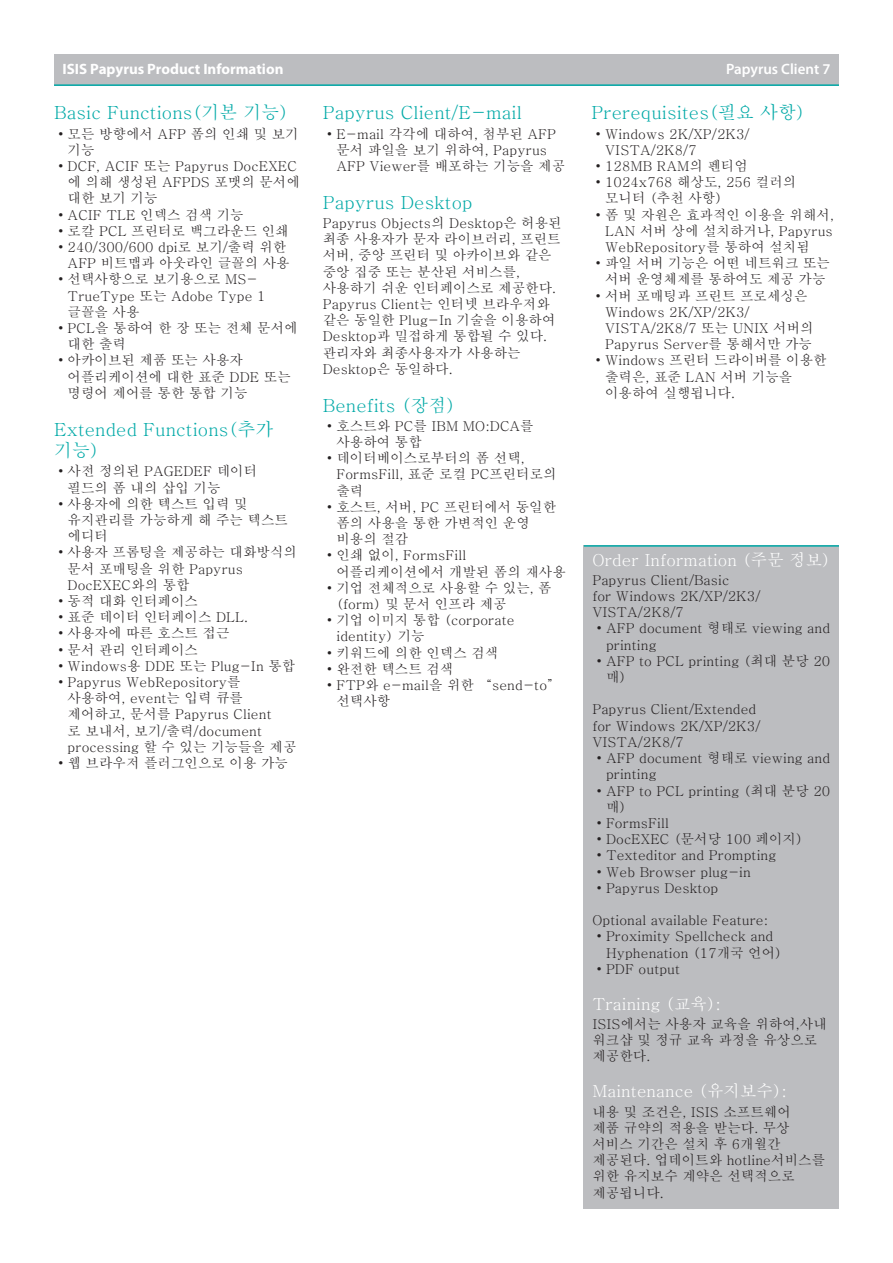
<style>
.page{position:relative;width:893px;height:1263px;background:#fff}
.page>*{position:absolute;margin:0;border:0;box-sizing:border-box;transform-origin:0 0}
.Paragraph_header_K{font:500 18px/21.6px "Adobe Myungjo Std";color:#00a9a7}
.Order_Info_header_K{font:500 16.5px "Adobe Myungjo Std";color:#fff}
.t1{font:700 15px "Myriad Pro";color:#fff}
.p2_Headline{font:600 15px "Myriad Pro";color:#fff}
.Paragraph_bullet_lis{font:500 13.5px/16.2px "Adobe Myungjo Std";color:#231f20}
.Paragraph_text_K{font:500 13.5px/16.2px "Adobe Myungjo Std";color:#231f20}
</style>
<div class="page">
<div style="left:54px;top:54px;width:785px;height:32px;background:#bcbdc0"></div>
<hr style="left:54px;top:84px;width:785px;height:2px;background:#00a9a7">
<div style="left:584px;top:545px;width:255px;height:664px;background:#bcbdc0"></div>
<hr style="left:584px;top:545px;width:255px;height:2px;background:#00a9a7">
<p class="t1" style="left:63px;top:60px;width:222px">ISIS Papyrus Product Information</p>
<p class="Paragraph_header_K" style="left:54px;top:102px;width:236px">Basic Functions(기본 기능)</p>
<p class="Paragraph_bullet_lis" style="left:68px;top:126px;width:233px;text-indent:-14px">•모든 방향에서 AFP 폼의 인쇄 및 보기 기능</p>
<p class="Paragraph_bullet_lis" style="left:68px;top:158px;width:234px;text-indent:-14px">•DCF, ACIF 또는 Papyrus DocEXEC 에 의해 생성된 AFPDS 포맷의 문서에 대한 보기 기능</p>
<p class="Paragraph_bullet_lis" style="left:54px;top:207px;width:191px">•ACIF TLE 인덱스 검색 기능</p>
<p class="Paragraph_bullet_lis" style="left:54px;top:223px;width:236px">•로칼 PCL 프린터로 백그라운드 인쇄</p>
<p class="Paragraph_bullet_lis" style="left:54px;top:239px;width:237px;text-align:right">•240/300/600 dpi로 보기/출력 위한<br>AFP 비트맵과 아웃라인 글꼴의 사용</p>
<p class="Paragraph_bullet_lis" style="left:68px;top:271px;width:199px;text-indent:-14px">•선택사항으로 보기용으로 MS-<br>TrueType 또는 Adobe Type 1 글꼴을 사용</p>
<p class="Paragraph_bullet_lis" style="left:68px;top:320px;width:232px;text-indent:-14px">•PCL을 통하여 한 장 또는 전체 문서에 대한 출력</p>
<p class="Paragraph_bullet_lis" style="left:68px;top:352px;width:225px;text-indent:-14px">•아카이브된 제품 또는 사용자 어플리케이션에 대한 표준 DDE 또는 명령어 제어를 통한 통합 기능</p>
<p class="Paragraph_header_K" style="left:54px;top:418px;width:221px">Extended Functions(추가 기능)</p>
<p class="Paragraph_bullet_lis" style="left:68px;top:463px;width:191px;text-indent:-14px">•사전 정의된 PAGEDEF 데이터 필드의 폼 내의 삽입 기능</p>
<p class="Paragraph_bullet_lis" style="left:68px;top:496px;width:222px;text-indent:-14px">•사용자에 의한 텍스트 입력 및 유지관리를 가능하게 해 주는 텍스트 에디터</p>
<p class="Paragraph_bullet_lis" style="left:68px;top:544px;width:231px;text-indent:-14px">•사용자 프롬팅을 제공하는 대화방식의 문서 포매팅을 위한 Papyrus<br>DocEXEC와의 통합</p>
<p class="Paragraph_bullet_lis" style="left:54px;top:593px;width:146px">•동적 대화 인터페이스</p>
<p class="Paragraph_bullet_lis" style="left:54px;top:609px;width:196px">•표준 데이터 인터페이스 DLL.</p>
<p class="Paragraph_bullet_lis" style="left:54px;top:625px;width:177px">•사용자에 따른 호스트 접근</p>
<p class="Paragraph_bullet_lis" style="left:54px;top:642px;width:146px">•문서 관리 인터페이스</p>
<p class="Paragraph_bullet_lis" style="left:54px;top:658px;width:243px">•Windows용 DDE 또는 Plug-In 통합</p>
<p class="Paragraph_bullet_lis" style="left:68px;top:674px;width:230px;text-indent:-14px">•Papyrus WebRepository를 사용하여, event는 입력 큐를 제어하고, 문서를 Papyrus Client<br>로 보내서, 보기/출력/document processing 할 수 있는 기능들을 제공</p>
<p class="Paragraph_bullet_lis" style="left:54px;top:755px;width:236px">•웹 브라우저 플러그인으로 이용 가능</p>
<p class="Paragraph_header_K" style="left:323px;top:102px;width:201px">Papyrus Client/E-mail</p>
<p class="Paragraph_bullet_lis" style="left:336px;top:126px;width:230px;text-indent:-14px">•E-mail 각각에 대하여, 첨부된 AFP 문서 파일을 보기 위하여, Papyrus<br>AFP Viewer를 배포하는 기능을 제공</p>
<p class="Paragraph_header_K" style="left:323px;top:191px;width:151px">Papyrus Desktop</p>
<p class="Paragraph_text_K" style="left:323px;top:215px;width:240px">Papyrus Objects의 Desktop은 허용된 최종 사용자가 문자 라이브러리, 프린트 서버, 중앙 프린터 및 아카이브와 같은 중앙 집중 또는 분산된 서비스를, 사용하기 쉬운 인터페이스로 제공한다.<br>Papyrus Client는 인터넷 브라우저와 같은 동일한 Plug-In 기술을 이용하여<br>Desktop과 밀접하게 통합될 수 있다. 관리자와 최종사용자가 사용하는<br>Desktop은 동일하다.</p>
<p class="Paragraph_header_K" style="left:323px;top:394px;width:134px">Benefits (장점)</p>
<p class="Paragraph_bullet_lis" style="left:336px;top:418px;width:199px;text-indent:-14px">•호스트와 PC를 IBM MO:DCA를 사용하여 통합</p>
<p class="Paragraph_bullet_lis" style="left:336px;top:450px;width:222px;text-indent:-14px">•데이터베이스로부터의 폼 선택,<br>FormsFill, 표준 로컬 PC프린터로의 출력</p>
<p class="Paragraph_bullet_lis" style="left:336px;top:499px;width:221px;text-indent:-14px">•호스트, 서버, PC 프린터에서 동일한 폼의 사용을 통한 가변적인 운영 비용의 절감</p>
<p class="Paragraph_bullet_lis" style="left:336px;top:547px;width:231px;text-indent:-14px">•인쇄 없이, FormsFill 어플리케이션에서 개발된 폼의 재사용</p>
<p class="Paragraph_bullet_lis" style="left:336px;top:580px;width:217px;text-indent:-14px">•기업 전체적으로 사용할 수 있는, 폼 (form) 및 문서 인프라 제공</p>
<p class="Paragraph_bullet_lis" style="left:336px;top:612px;width:180px;text-indent:-14px">•기업 이미지 통합 (corporate identity) 기능</p>
<p class="Paragraph_bullet_lis" style="left:323px;top:645px;width:177px">•키워드에 의한 인덱스 검색</p>
<p class="Paragraph_bullet_lis" style="left:323px;top:661px;width:132px">•완전한 텍스트 검색</p>
<p class="Paragraph_bullet_lis" style="left:336px;top:677px;width:226px;text-indent:-14px">•FTP와 e-mail을 위한 “send-to” 선택사항</p>
<p class="p2_Headline" style="left:726px;top:60px;width:106px">Papyrus Client 7</p>
<p class="Paragraph_header_K" style="left:591px;top:102px;width:215px">Prerequisites(필요 사항)</p>
<p class="Paragraph_bullet_lis" style="left:605px;top:126px;width:146px;text-indent:-14px">•Windows 2K/XP/2K3/<br>VISTA/2K8/7</p>
<p class="Paragraph_bullet_lis" style="left:591px;top:158px;width:158px">•128MB RAM의 펜티엄</p>
<p class="Paragraph_bullet_lis" style="left:605px;top:174px;width:193px;text-indent:-14px">•1024x768 해상도, 256 컬러의 모니터 (추천 사항)</p>
<p class="Paragraph_bullet_lis" style="left:605px;top:207px;width:230px;text-align:justify;text-indent:-14px">•폼 및 자원은 효과적인 이용을 위해서, LAN 서버 상에 설치하거나, Papyrus WebRepository를 통하여 설치됨</p>
<p class="Paragraph_bullet_lis" style="left:605px;top:255px;width:226px;text-indent:-14px">•파일 서버 기능은 어떤 네트워크 또는 서버 운영체제를 통하여도 제공 가능</p>
<p class="Paragraph_bullet_lis" style="left:605px;top:288px;width:210px;text-indent:-14px">•서버 포매팅과 프린트 프로세싱은<br>Windows 2K/XP/2K3/<br>VISTA/2K8/7 또는 UNIX 서버의<br>Papyrus Server를 통해서만 가능</p>
<p class="Paragraph_bullet_lis" style="left:605px;top:352px;width:223px;text-indent:-14px">•Windows 프린터 드라이버를 이용한 출력은, 표준 LAN 서버 기능을 이용하여 실행됩니다.</p>
<p class="Order_Info_header_K" style="left:592px;top:551px;width:240px">Order Information (주문 정보)</p>
<p class="Paragraph_text_K" style="left:592px;top:572px;width:139px">Papyrus Client/Basic</p>
<p class="Paragraph_text_K" style="left:592px;top:588px;width:170px">for Windows 2K/XP/2K3/<br>VISTA/2K8/7</p>
<p class="Paragraph_bullet_lis" style="left:606px;top:620px;width:226px;text-indent:-14px">•AFP document 형태로 viewing and printing</p>
<p class="Paragraph_bullet_lis" style="left:606px;top:653px;width:226px;text-indent:-14px">•AFP to PCL printing (최대 분당 20 매)</p>
<p class="Paragraph_bullet_lis" style="left:592px;top:701px;width:166px">Papyrus Client/Extended</p>
<p class="Paragraph_text_K" style="left:592px;top:718px;width:170px">for Windows 2K/XP/2K3/<br>VISTA/2K8/7</p>
<p class="Paragraph_bullet_lis" style="left:606px;top:750px;width:226px;text-indent:-14px">•AFP document 형태로 viewing and printing</p>
<p class="Paragraph_bullet_lis" style="left:606px;top:782px;width:226px;text-indent:-14px">•AFP to PCL printing (최대 분당 20 매)</p>
<p class="Paragraph_bullet_lis" style="left:592px;top:815px;width:78px">•FormsFill</p>
<p class="Paragraph_bullet_lis" style="left:592px;top:831px;width:212px">•DocEXEC (문서당 100 페이지)</p>
<p class="Paragraph_bullet_lis" style="left:592px;top:847px;width:185px">•Texteditor and Prompting</p>
<p class="Paragraph_bullet_lis" style="left:592px;top:863px;width:160px">•Web Browser plug-in</p>
<p class="Paragraph_bullet_lis" style="left:592px;top:880px;width:128px">•Papyrus Desktop</p>
<p class="Paragraph_text_K" style="left:592px;top:912px;width:177px">Optional available Feature:</p>
<p class="Paragraph_bullet_lis" style="left:606px;top:928px;width:177px;text-indent:-14px">•Proximity Spellcheck and<br>Hyphenation (17개국 언어)</p>
<p class="Paragraph_bullet_lis" style="left:592px;top:961px;width:89px">•PDF output</p>
<p class="Order_Info_header_K" style="left:592px;top:995px;width:130px">Training (교육):</p>
<p class="Paragraph_text_K" style="left:592px;top:1016px;width:236px">ISIS에서는 사용자 교육을 위하여,사내 워크샵 및 정규 교육 과정을 유상으로 제공한다.</p>
<p class="Order_Info_header_K" style="left:592px;top:1083px;width:196px">Maintenance (유지보수):</p>
<p class="Paragraph_text_K" style="left:592px;top:1103px;width:234px">내용 및 조건은, ISIS 소프트웨어<br>제품 규약의 적용을 받는다. 무상 서비스 기간은 설치 후 6개월간 제공된다. 업데이트와 hotline서비스를 위한 유지보수 계약은 선택적으로 제공됩니다.</p>
</div>
